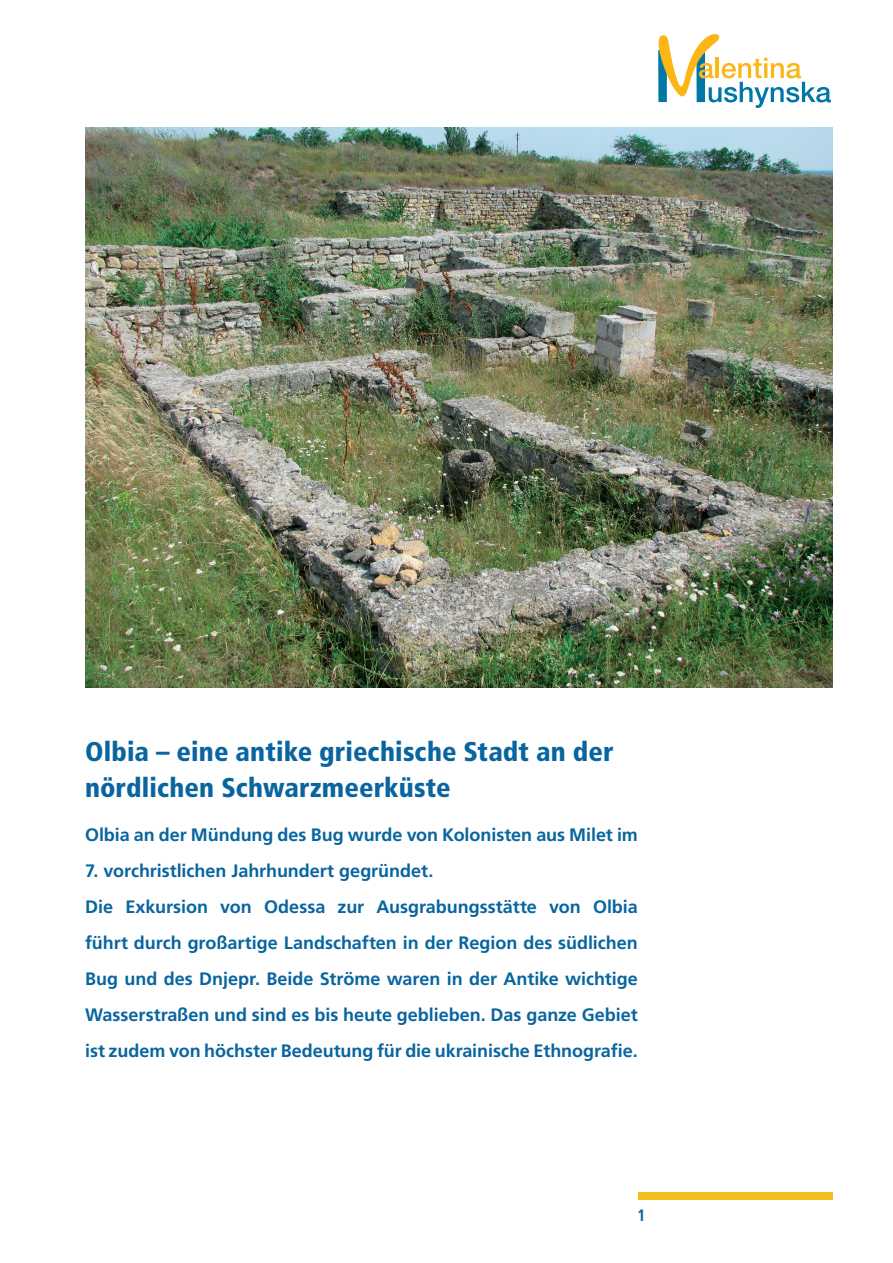
<style>
.page{position:relative;width:893px;height:1263px;background:#fff}
.page>*{position:absolute;margin:0;border:0;box-sizing:border-box;transform-origin:0 0}
.t1{font:900 condensed 27px/36px "Frutiger";letter-spacing:.005em;color:#09659f}
.t2{font:700 18px/36px "Frutiger";color:#09659f}
.t3{font:700 condensed 16.5px "Frutiger";color:#09659f}
</style>
<div class="page">
<div style="left:638px;top:1193px;width:195px;height:7px;background:#f4bf1b"></div>
<svg style="left:658px;top:34px;width:173px;height:74px"></svg>
<img style="left:85px;top:128px;width:748px;height:559px">
<h1 class="t1" style="left:85px;top:733px;width:530px">Olbia – eine antike griechische Stadt an der nördlichen Schwarzmeerküste</h1>
<p class="t2" style="left:85px;top:817px;width:554px">Olbia an der Mündung des Bug wurde von Kolonisten aus Milet im</p>
<p class="t2" style="left:85px;top:853px;width:554px">7. vorchristlichen Jahrhundert gegründet.<br>Die Exkursion von Odessa zur Ausgrabungsstätte von Olbia führt durch großartige Landschaften in der Region des südlichen Bug und des Dnjepr. Beide Ströme waren in der Antike wichtige Wasserstraßen und sind es bis heute geblieben. Das ganze Gebiet ist zudem von höchster Bedeutung für die ukrainische Ethnografie.</p>
<p class="t3" style="left:637px;top:1205px;width:10px">1</p>
</div>
